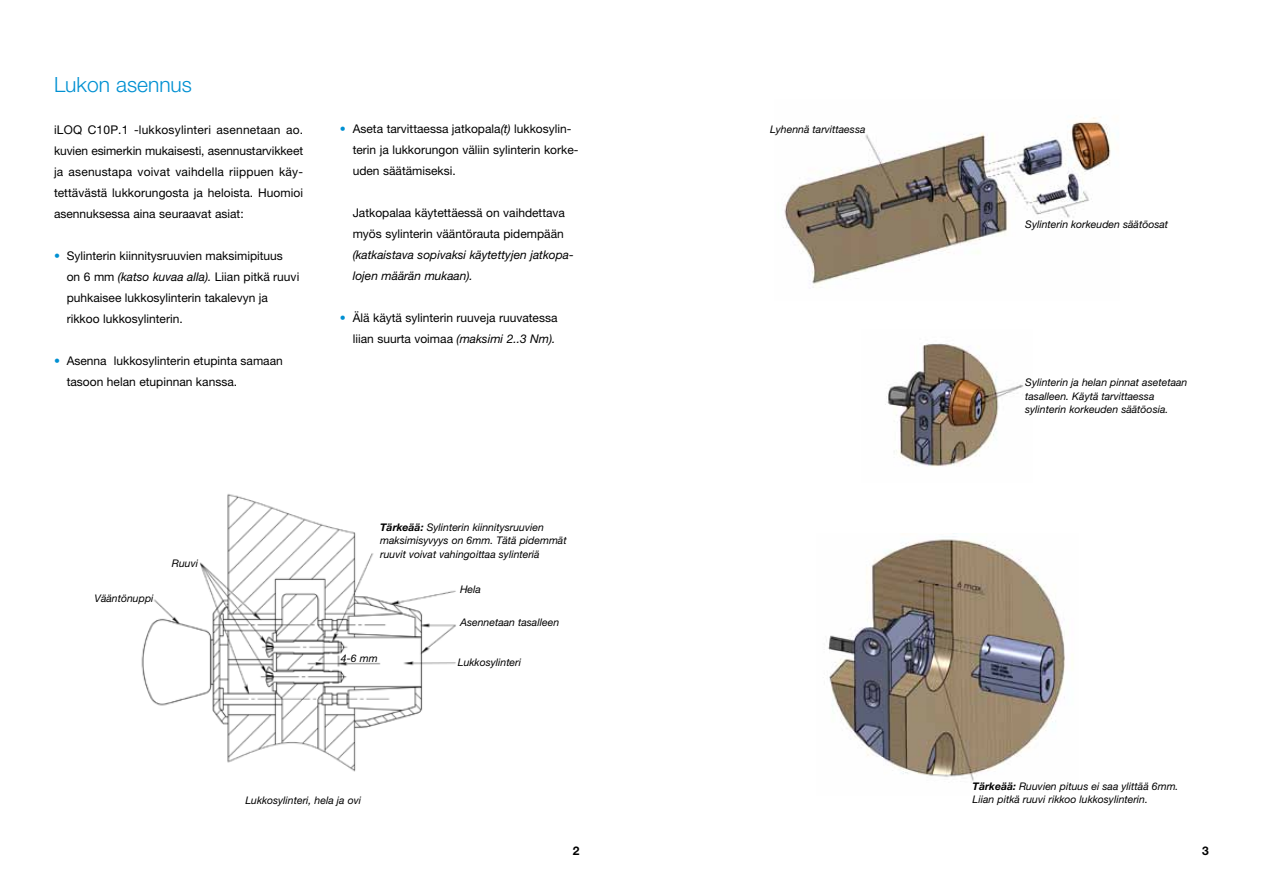
<style>
.page{position:relative;width:1263px;height:893px;background:#fff}
.page>*{position:absolute;margin:0;border:0;box-sizing:border-box;transform-origin:0 0}
.t1{font:300 21px "Helvetica Neue LT Pro";color:#0090d2}
.t2{font:12px/21px "Helvetica Neue LT Pro";color:#000}
.t3{font:italic 12px/21px "Helvetica Neue LT Pro";color:#000}
.t4{font:700 12px "Helvetica Neue LT Pro";color:#000}
.t5{font:italic 10.5px/13.5px "Helvetica Neue LT Pro";color:#000}
.s1{color:#0090d2}
.s2{font-style:italic}
.s3{font-weight:700}
</style>
<div class="page">
<img style="left:141px;top:494px;width:315px;height:278px">
<img style="left:783px;top:116px;width:328px;height:170px">
<img style="left:885px;top:343px;width:139px;height:124px">
<img style="left:826px;top:539px;width:239px;height:244px">
<h1 class="t1" style="left:54px;top:71px;width:139px">Lukon asennus</h1>
<p class="t2" style="left:54px;top:119px;width:251px;text-align:justify">iLOQ C10P.1 -lukkosylinteri asennetaan ao. kuvien esimerkin mukaisesti, asennustarvikkeet ja asenustapa voivat vaihdella riippuen käy&shy;tettävästä lukkorungosta ja heloista. Huomioi asennuksessa aina seuraavat asiat:</p>
<p class="t2" style="left:67px;top:245px;width:234px;text-indent:-13px"><span class="s1">•</span> Sylinterin kiinnitysruuvien maksimipituus on 6 mm <span class="s2">(katso kuvaa alla).</span> Liian pitkä ruuvi puhkaisee lukkosylinterin takalevyn ja rikkoo lukkosylinterin.</p>
<p class="t2" style="left:67px;top:350px;width:218px;text-indent:-13px"><span class="s1">•</span> Asenna lukkosylinterin etupinta samaan tasoon helan etupinnan kanssa.</p>
<p class="t2" style="left:353px;top:118px;width:227px;text-indent:-13px"><span class="s1">•</span> Aseta tarvittaessa jatkopala<span class="s2">(t)</span> lukkosylin&shy;terin ja lukkorungon väliin sylinterin korke&shy;uden säätämiseksi.</p>
<p class="t2" style="left:353px;top:202px;width:214px">Jatkopalaa käytettäessä on vaihdettava myös sylinterin vääntörauta pidempään</p>
<p class="t3" style="left:353px;top:244px;width:222px">(katkaistava sopivaksi käytettyjen jatkopa&shy;lojen määrän mukaan).</p>
<p class="t2" style="left:340px;top:307px;width:219px;text-align:right"><span class="s1">•</span> Älä käytä sylinterin ruuveja ruuvatessa liian suurta voimaa <span class="s2">(maksimi 2..3 Nm).</span></p>
<p class="t5" style="left:95px;top:591px;width:60px">Vääntönuppi</p>
<p class="t5" style="left:172px;top:556px;width:28px">Ruuvi</p>
<p class="t5" style="left:380px;top:520px;width:188px"><span class="s3">Tärkeää:</span> Sylinterin kiinnitysruuvien maksimisyvyys on 6mm. Tätä pidemmät ruuvit voivat vahingoittaa sylinteriä</p>
<p class="t5" style="left:341px;top:651px;width:38px">4-6 mm</p>
<p class="t5" style="left:460px;top:583px;width:23px">Hela</p>
<p class="t5" style="left:460px;top:615px;width:101px">Asennetaan tasalleen</p>
<p class="t5" style="left:458px;top:655px;width:65px">Lukkosylinteri</p>
<p class="t5" style="left:245px;top:793px;width:117px">Lukkosylinteri, hela ja ovi</p>
<p class="t5" style="left:770px;top:122px;width:97px">Lyhennä tarvittaessa</p>
<p class="t5" style="left:1025px;top:217px;width:145px">Sylinterin korkeuden säätöosat</p>
<p class="t5" style="left:1025px;top:376px;width:164px">Sylinterin ja helan pinnat asetetaan tasalleen. Käytä tarvittaessa sylinterin korkeuden säätöosia.</p>
<p class="t5" style="left:973px;top:779px;width:207px"><span class="s3">Tärkeää:</span> Ruuvien pituus ei saa ylittää 6mm.<br>Liian pitkä ruuvi rikkoo lukkosylinterin.</p>
<p class="t4" style="left:573px;top:843px;width:8px">2</p>
<p class="t4" style="left:1202px;top:843px;width:8px">3</p>
</div>
